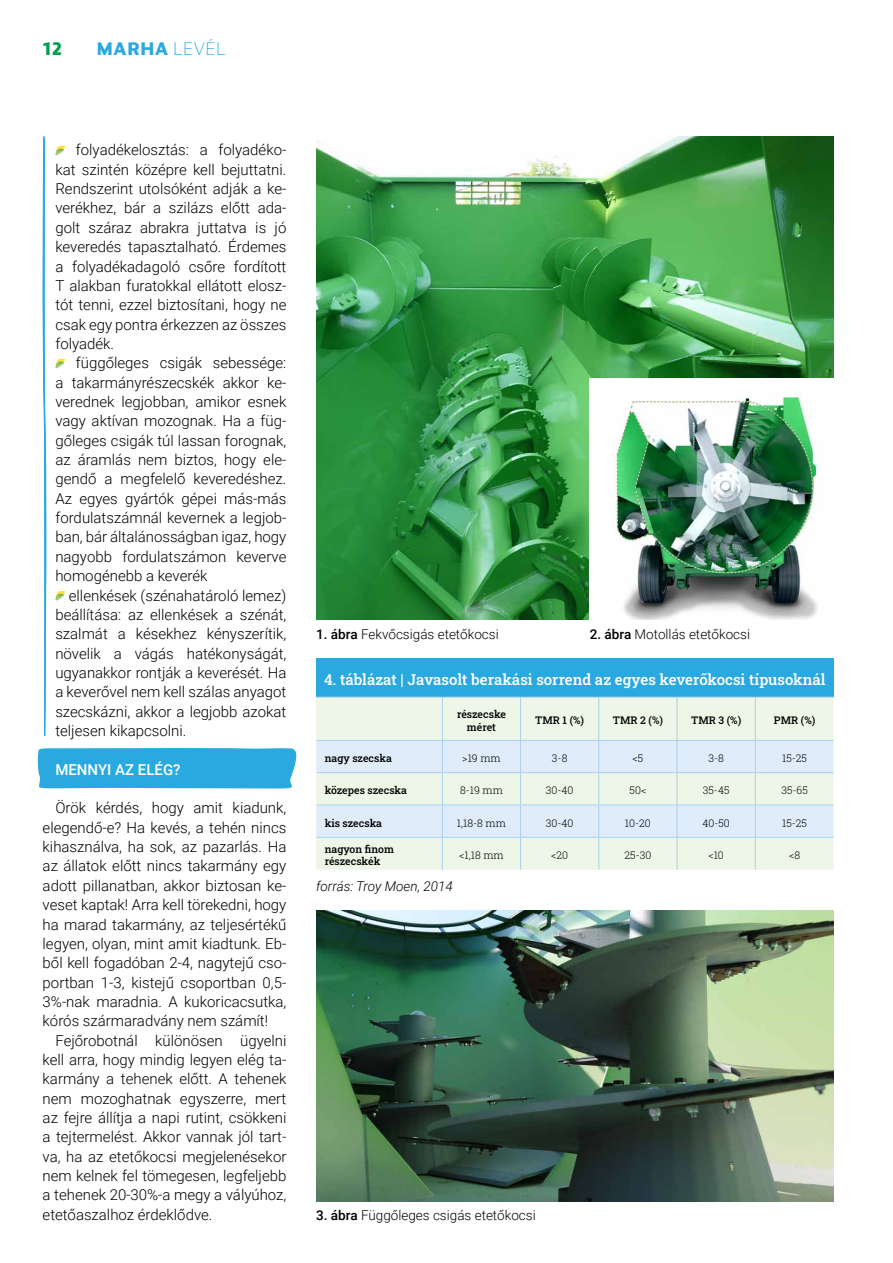
<style>
.page{position:relative;width:893px;height:1263px;background:#fff}
.page>*{position:absolute;margin:0;border:0;box-sizing:border-box;transform-origin:0 0}
.t1{font:800 18px "Evander";letter-spacing:.005em;color:#2aa9e0}
.t2{font:800 18px "Evander";color:#009e4f}
.t3{font:300 15px/19.4px "Roboto";color:#000;text-align:justify}
.t4{font:500 15px "Roboto Slab";color:#fff}
.t5{font:500 15px "Roboto";color:#fff}
.t6{font:300 13.5px "Roboto";color:#000}
.t7{font:italic 300 13.5px "Roboto";color:#000}
.t8{font:500 10.5px/12.6px "Roboto Slab";color:#000;text-align:center}
.t9{font:300 10.5px "Roboto Slab";color:#000}
.s1{font-weight:200}
.s2{font-weight:500}
</style>
<div class="page">
<svg style="left:37px;top:748px;width:260px;height:41px;background:#33ace1"></svg>
<svg style="left:55px;top:146px;width:10px;height:9px"></svg>
<svg style="left:55px;top:359px;width:10px;height:9px"></svg>
<svg style="left:55px;top:591px;width:10px;height:10px"></svg>
<svg style="left:42px;top:136px;width:5px;height:600px"></svg>
<img style="left:316px;top:136px;width:517px;height:484px">
<div style="left:590px;top:378px;width:286px;height:242px;background:#fff"></div>
<img style="left:615px;top:393px;width:204px;height:227px">
<div style="left:316px;top:658px;width:517px;height:39px;background:#2aa9e0"></div>
<div style="left:316px;top:698px;width:517px;height:42px;background:#eef6e7"></div>
<svg style="left:316px;top:741px;width:517px;height:96px;background:#e4eef2"></svg>
<div style="left:316px;top:838px;width:517px;height:32px;background:#eef6e7"></div>
<hr style="left:316px;top:697px;width:126px;height:1px;background:#a9d1ef">
<hr style="left:442px;top:697px;width:79px;height:1px;background:#a9d1ef">
<hr style="left:521px;top:697px;width:78px;height:1px;background:#a9d1ef">
<hr style="left:599px;top:697px;width:78px;height:1px;background:#a9d1ef">
<hr style="left:677px;top:697px;width:78px;height:1px;background:#a9d1ef">
<hr style="left:755px;top:697px;width:78px;height:1px;background:#a9d1ef">
<hr style="left:442px;top:697px;width:1px;height:43px;background:#a9d1ef">
<hr style="left:520px;top:697px;width:1px;height:43px;background:#a9d1ef">
<hr style="left:598px;top:697px;width:1px;height:43px;background:#a9d1ef">
<hr style="left:677px;top:697px;width:1px;height:43px;background:#a9d1ef">
<hr style="left:755px;top:697px;width:1px;height:43px;background:#a9d1ef">
<hr style="left:316px;top:740px;width:126px;height:1px;background:#a9d1ef">
<hr style="left:442px;top:740px;width:79px;height:1px;background:#a9d1ef">
<hr style="left:442px;top:741px;width:1px;height:31px;background:#a9d1ef">
<hr style="left:521px;top:740px;width:78px;height:1px;background:#a9d1ef">
<hr style="left:520px;top:741px;width:1px;height:31px;background:#a9d1ef">
<hr style="left:599px;top:740px;width:78px;height:1px;background:#a9d1ef">
<hr style="left:598px;top:741px;width:1px;height:31px;background:#a9d1ef">
<hr style="left:677px;top:740px;width:78px;height:1px;background:#a9d1ef">
<hr style="left:677px;top:741px;width:1px;height:31px;background:#a9d1ef">
<hr style="left:755px;top:740px;width:78px;height:1px;background:#a9d1ef">
<hr style="left:755px;top:741px;width:1px;height:31px;background:#a9d1ef">
<hr style="left:316px;top:772px;width:126px;height:1px;background:#a9d1ef">
<hr style="left:442px;top:772px;width:79px;height:1px;background:#a9d1ef">
<hr style="left:442px;top:773px;width:1px;height:32px;background:#a9d1ef">
<hr style="left:521px;top:772px;width:78px;height:1px;background:#a9d1ef">
<hr style="left:520px;top:773px;width:1px;height:32px;background:#a9d1ef">
<hr style="left:599px;top:772px;width:78px;height:1px;background:#a9d1ef">
<hr style="left:598px;top:773px;width:1px;height:32px;background:#a9d1ef">
<hr style="left:677px;top:772px;width:78px;height:1px;background:#a9d1ef">
<hr style="left:677px;top:773px;width:1px;height:32px;background:#a9d1ef">
<hr style="left:755px;top:772px;width:78px;height:1px;background:#a9d1ef">
<hr style="left:755px;top:773px;width:1px;height:32px;background:#a9d1ef">
<hr style="left:316px;top:805px;width:126px;height:1px;background:#a9d1ef">
<hr style="left:442px;top:805px;width:79px;height:1px;background:#a9d1ef">
<hr style="left:442px;top:805px;width:1px;height:32px;background:#a9d1ef">
<hr style="left:521px;top:805px;width:78px;height:1px;background:#a9d1ef">
<hr style="left:520px;top:805px;width:1px;height:32px;background:#a9d1ef">
<hr style="left:599px;top:805px;width:78px;height:1px;background:#a9d1ef">
<hr style="left:598px;top:805px;width:1px;height:32px;background:#a9d1ef">
<hr style="left:677px;top:805px;width:78px;height:1px;background:#a9d1ef">
<hr style="left:677px;top:805px;width:1px;height:32px;background:#a9d1ef">
<hr style="left:755px;top:805px;width:78px;height:1px;background:#a9d1ef">
<hr style="left:755px;top:805px;width:1px;height:32px;background:#a9d1ef">
<hr style="left:316px;top:837px;width:126px;height:1px;background:#a9d1ef">
<hr style="left:442px;top:837px;width:79px;height:1px;background:#a9d1ef">
<hr style="left:442px;top:838px;width:1px;height:32px;background:#a9d1ef">
<hr style="left:521px;top:837px;width:78px;height:1px;background:#a9d1ef">
<hr style="left:520px;top:838px;width:1px;height:32px;background:#a9d1ef">
<hr style="left:599px;top:837px;width:78px;height:1px;background:#a9d1ef">
<hr style="left:598px;top:838px;width:1px;height:32px;background:#a9d1ef">
<hr style="left:677px;top:837px;width:78px;height:1px;background:#a9d1ef">
<hr style="left:677px;top:838px;width:1px;height:32px;background:#a9d1ef">
<hr style="left:755px;top:837px;width:78px;height:1px;background:#a9d1ef">
<hr style="left:755px;top:838px;width:1px;height:32px;background:#a9d1ef">
<img style="left:316px;top:910px;width:517px;height:291px">
<p class="t2" style="left:43px;top:38px;width:21px">12</p>
<p class="t1" style="left:97px;top:38px;width:131px">MARHA <span class="s1">LEVÉL</span></p>
<p class="t3" style="left:55px;top:140px;width:233px;text-indent:21px">folyadékelosztás: a folyadéko&shy;kat szintén középre kell bejuttatni.<br>Rendszerint utolsóként adják a ke&shy;verékhez, bár a szilázs előtt ada&shy;golt száraz abrakra juttatva is jó keveredés tapasztalható. Érdemes a folyadékadagoló csőre fordított T alakban furatokkal ellátott elosz&shy;tót tenni, ezzel biztosítani, hogy ne csak egy pontra érkezzen az összes folyadék.</p>
<p class="t3" style="left:55px;top:353px;width:233px;text-indent:21px">függőleges csigák sebessége: a takarmányrészecskék akkor ke&shy;verednek legjobban, amikor esnek vagy aktívan mozognak. Ha a füg&shy;gőleges csigák túl lassan forognak, az áramlás nem biztos, hogy ele&shy;gendő a megfelelő keveredéshez.<br>Az egyes gyártók gépei más-más fordulatszámnál kevernek a legjob&shy;ban, bár általánosságban igaz, hogy nagyobb fordulatszámon keverve homogénebb a keverék</p>
<p class="t3" style="left:55px;top:585px;width:233px;text-indent:13px">ellenkések (szénahatároló lemez) beállítása: az ellenkések a szénát, szalmát a késekhez kényszerítik, növelik a vágás hatékonyságát, ugyanakkor rontják a keverését. Ha a keverővel nem kell szálas anyagot szecskázni, akkor a legjobb azokat teljesen kikapcsolni.</p>
<p class="t5" style="left:55px;top:759px;width:127px">MENNYI AZ ELÉG?</p>
<p class="t3" style="left:43px;top:798px;width:245px;text-indent:13px">Örök kérdés, hogy amit kiadunk, elegendő-e? Ha kevés, a tehén nincs kihasználva, ha sok, az pazarlás. Ha az állatok előtt nincs takarmány egy adott pillanatban, akkor biztosan ke&shy;veset kaptak! Arra kell törekedni, hogy ha marad takarmány, az teljesértékű legyen, olyan, mint amit kiadtunk. Eb&shy;ből kell fogadóban 2-4, nagytejű cso&shy;portban 1-3, kistejű csoportban 0,5- 3%-nak maradnia. A kukoricacsutka, kórós szármaradvány nem számít!</p>
<p class="t3" style="left:43px;top:1030px;width:245px;text-indent:13px">Fejőrobotnál különösen ügyelni kell arra, hogy mindig legyen elég ta&shy;karmány a tehenek előtt. A tehenek nem mozoghatnak egyszerre, mert az fejre állítja a napi rutint, csökkeni a tejtermelést. Akkor vannak jól tart&shy;va, ha az etetőkocsi megjelenésekor nem kelnek fel tömegesen, legfeljebb a tehenek 20-30%-a megy a vályúhoz, etetőaszalhoz érdeklődve.</p>
<p class="t6" style="left:316px;top:625px;width:184px"><span class="s2">1. ábra</span> Fekvőcsigás etetőkocsi</p>
<p class="t6" style="left:590px;top:625px;width:162px"><span class="s2">2. ábra</span> Motollás etetőkocsi</p>
<p class="t4" style="left:324px;top:670px;width:503px">4. táblázat | Javasolt berakási sorrend az egyes keverőkocsi típusoknál</p>
<p class="t8" style="left:457px;top:707px;width:50px">részecske méret</p>
<p class="t8" style="left:535px;top:714px;width:50px">TMR 1 (%)</p>
<p class="t8" style="left:613px;top:714px;width:52px">TMR 2 (%)</p>
<p class="t8" style="left:691px;top:714px;width:52px">TMR 3 (%)</p>
<p class="t8" style="left:774px;top:714px;width:43px">PMR (%)</p>
<p class="t8" style="left:325px;top:752px;width:69px">nagy szecska</p>
<p class="t9" style="left:462px;top:751px;width:40px">&gt;19 mm</p>
<p class="t9" style="left:552px;top:751px;width:17px">3-8</p>
<p class="t9" style="left:633px;top:751px;width:12px">&lt;5</p>
<p class="t9" style="left:708px;top:751px;width:17px">3-8</p>
<p class="t9" style="left:782px;top:751px;width:27px">15-25</p>
<p class="t8" style="left:325px;top:784px;width:84px">közepes szecska</p>
<p class="t9" style="left:460px;top:783px;width:44px">8-19 mm</p>
<p class="t9" style="left:546px;top:783px;width:29px">30-40</p>
<p class="t9" style="left:630px;top:783px;width:18px">50&lt;</p>
<p class="t9" style="left:703px;top:783px;width:28px">35-45</p>
<p class="t9" style="left:781px;top:783px;width:28px">35-65</p>
<p class="t8" style="left:325px;top:816px;width:59px">kis szecska</p>
<p class="t9" style="left:457px;top:816px;width:51px">1,18-8 mm</p>
<p class="t9" style="left:546px;top:816px;width:29px">30-40</p>
<p class="t9" style="left:625px;top:816px;width:27px">10-20</p>
<p class="t9" style="left:702px;top:816px;width:29px">40-50</p>
<p class="t9" style="left:782px;top:816px;width:27px">15-25</p>
<p class="t8" style="left:325px;top:842px;width:71px;text-align:left">nagyon finom részecskék</p>
<p class="t9" style="left:459px;top:848px;width:46px">&lt;1,18 mm</p>
<p class="t9" style="left:551px;top:848px;width:18px">&lt;20</p>
<p class="t9" style="left:624px;top:848px;width:28px">25-30</p>
<p class="t9" style="left:708px;top:848px;width:17px">&lt;10</p>
<p class="t9" style="left:789px;top:848px;width:13px">&lt;8</p>
<p class="t7" style="left:316px;top:876px;width:138px">forrás: Troy Moen, 2014</p>
<p class="t6" style="left:316px;top:1205px;width:221px"><span class="s2">3. ábra</span> Függőleges csigás etetőkocsi</p>
</div>
